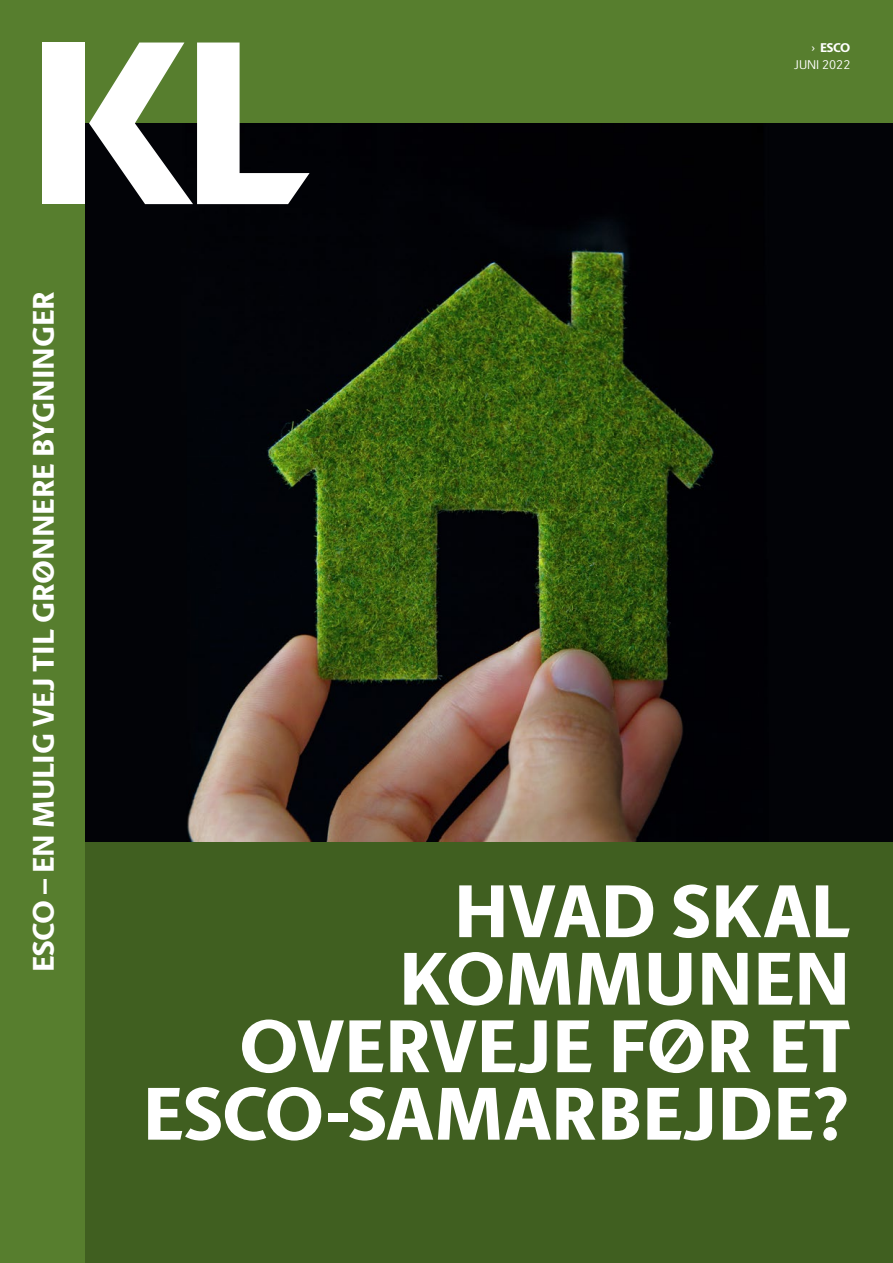
<style>
.page{position:relative;width:893px;height:1263px;background:#577e2e}
.page>*{position:absolute;margin:0;border:0;box-sizing:border-box;transform-origin:0 0}
.Forside_OVERSKRIFT1{font:800 75px/67.5px "ID Sans";letter-spacing:-.005em;color:#fff;text-align:right}
.Forside_RYG_-_SANS{font:800 30px "ID Sans";color:#fff}
.Forside_TOP2_-_SANS{font:300 12.75px "ID Sans";color:#fff}
.Forside_TOP1_-_SANS{font:800 12.75px "ID Sans";color:#fff}
.s1{font-weight:300}
</style>
<div class="page">
<img style="left:85px;top:123px;width:808px;height:719px">
<div style="left:85px;top:842px;width:808px;height:421px;background:#405f20"></div>
<div style="left:43px;top:43px;width:42px;height:161px;background:#fff"></div>
<svg style="left:89px;top:43px;width:221px;height:161px"></svg>
<p class="Forside_RYG_-_SANS" style="left:25px;top:972px;width:682px;rotate:-90deg">ESCO – EN MULIG VEJ TIL GRØNNERE BYGNINGER</p>
<p class="Forside_TOP1_-_SANS" style="left:812px;top:40px;width:40px"><span class="s1">›</span> ESCO</p>
<p class="Forside_TOP2_-_SANS" style="left:794px;top:57px;width:58px">JUNI 2022</p>
<h1 class="Forside_OVERSKRIFT1" style="left:143px;top:878px;width:709px">HVAD SKAL<br>KOMMUNEN<br>OVERVEJE FØR ET<br>ESCO-SAMARBEJDE?</h1>
</div>
